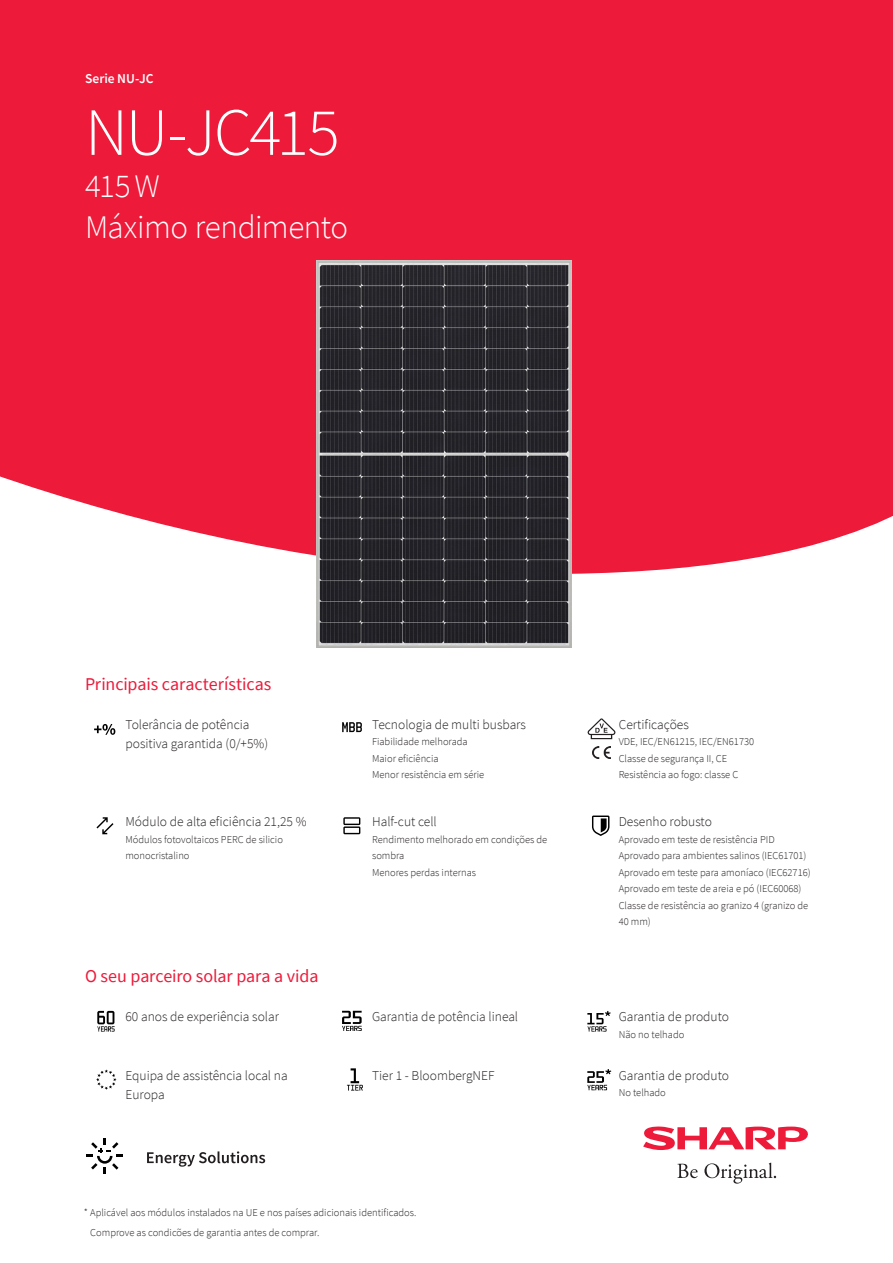
<style>
.page{position:relative;width:893px;height:1263px;background:#ed1a3a}
.page>*{position:absolute;margin:0;border:0;box-sizing:border-box;transform-origin:0 0}
.Caption_9_Pt_Semibol{font:300 67.5px "Source Sans Pro";letter-spacing:-.035em;color:#fff}
.Subheadline_22_Pt_Li{font:300 33px "Source Sans Pro";letter-spacing:-.01em;color:#fff}
.t1{font:18px "Source Sans Pro";letter-spacing:-.005em;color:#ed1a3a}
.Copy_9_Pt_Light{font:300 13.5px/19.5px "Source Sans Pro";color:#231f20}
.Copy_7_Pt_Light{font:300 13.5px "Source Sans Pro";color:#231f20}
.Caption_9_Pt_Semibol-2{font:600 13.5px "Source Sans Pro";color:#fff}
.Copy_7_Pt_Light-2{font:300 10.5px/16.5px "Source Sans Pro";color:#231f20}
.Copy_9_Pt_Light-2{font:300 10.5px/19.5px "Source Sans Pro";color:#231f20}
</style>
<div class="page">
<div style="left:0;top:472px;width:893px;height:791px;background:#fff"></div>
<svg style="left:643px;top:1126px;width:166px;height:24px"></svg>
<svg style="left:677px;top:1162px;width:99px;height:21px;background:#d9d9d9"></svg>
<svg style="left:147px;top:1151px;width:118px;height:16px;background:#c5c4c4"></svg>
<img style="left:317px;top:261px;width:255px;height:387px">
<svg style="left:87px;top:1138px;width:36px;height:36px"></svg>
<svg style="left:96px;top:1069px;width:21px;height:21px"></svg>
<svg style="left:96px;top:817px;width:17px;height:17px"></svg>
<svg style="left:97px;top:1011px;width:18px;height:20px"></svg>
<svg style="left:343px;top:817px;width:17px;height:17px"></svg>
<svg style="left:342px;top:722px;width:20px;height:10px"></svg>
<svg style="left:592px;top:815px;width:17px;height:21px"></svg>
<svg style="left:94px;top:724px;width:21px;height:11px"></svg>
<img style="left:593px;top:746px;width:17px;height:13px">
<svg style="left:588px;top:718px;width:27px;height:21px"></svg>
<svg style="left:342px;top:1011px;width:20px;height:20px"></svg>
<svg style="left:347px;top:1068px;width:16px;height:22px"></svg>
<svg style="left:587px;top:1069px;width:24px;height:21px"></svg>
<svg style="left:587px;top:1011px;width:24px;height:20px"></svg>
<p class="Caption_9_Pt_Semibol-2" style="left:85px;top:69px;width:70px">Serie NU-JC</p>
<p class="Caption_9_Pt_Semibol" style="left:85px;top:91px;width:256px">NU-JC415</p>
<p class="Subheadline_22_Pt_Li" style="left:85px;top:165px;width:76px">415W</p>
<p class="Subheadline_22_Pt_Li" style="left:85px;top:207px;width:265px">Máximo rendimento</p>
<p class="t1" style="left:85px;top:672px;width:188px">Principais características</p>
<p class="Copy_9_Pt_Light" style="left:125px;top:714px;width:144px">Tolerância de potência positiva garantida (0/+5%)</p>
<p class="Copy_7_Pt_Light" style="left:125px;top:813px;width:183px">Módulo de alta eficiência 21,25 %</p>
<p class="Copy_7_Pt_Light-2" style="left:125px;top:831px;width:159px">Módulos fotovoltaicos PERC de silicio monocristalino</p>
<p class="t1" style="left:85px;top:965px;width:235px">O seu parceiro solar para a vida</p>
<p class="Copy_9_Pt_Light" style="left:125px;top:1007px;width:155px">60 anos de experiência solar</p>
<p class="Copy_9_Pt_Light" style="left:125px;top:1065px;width:164px">Equipa de assistência local na<br>Europa</p>
<p class="Copy_9_Pt_Light" style="left:372px;top:714px;width:155px">Tecnologia de multi busbars</p>
<p class="Copy_7_Pt_Light-2" style="left:372px;top:733px;width:97px">Fiabilidade melhorada</p>
<p class="Copy_7_Pt_Light-2" style="left:372px;top:750px;width:68px">Maior eficiência</p>
<p class="Copy_7_Pt_Light-2" style="left:372px;top:766px;width:114px">Menor resistência em série</p>
<p class="Copy_9_Pt_Light" style="left:372px;top:812px;width:66px">Half-cut cell</p>
<p class="Copy_9_Pt_Light-2" style="left:372px;top:831px;width:177px;line-height:16.5px">Rendimento melhorado em condições de sombra</p>
<p class="Copy_9_Pt_Light-2" style="left:372px;top:862px;width:106px">Menores perdas internas</p>
<p class="Copy_9_Pt_Light" style="left:372px;top:1007px;width:148px">Garantia de potência lineal</p>
<p class="Copy_9_Pt_Light" style="left:372px;top:1065px;width:124px">Tier 1 - BloombergNEF</p>
<p class="Copy_9_Pt_Light-2" style="left:90px;top:1203px;width:328px;text-indent:-6px">* Aplicável aos módulos instalados na UE e nos países adicionais identificados.<br>Comprove as condicões de garantia antes de comprar.</p>
<p class="Copy_9_Pt_Light" style="left:619px;top:714px;width:72px">Certificações</p>
<p class="Copy_9_Pt_Light-2" style="left:619px;top:732px;width:137px">VDE, IEC/EN61215, IEC/EN61730</p>
<p class="Copy_7_Pt_Light-2" style="left:619px;top:750px;width:110px">Classe de segurança II, CE</p>
<p class="Copy_7_Pt_Light-2" style="left:619px;top:766px;width:121px">Resistência ao fogo: classe C</p>
<p class="Copy_9_Pt_Light" style="left:619px;top:812px;width:95px">Desenho robusto</p>
<p class="Copy_7_Pt_Light-2" style="left:619px;top:831px;width:158px">Aprovado em teste de resistência PID</p>
<p class="Copy_7_Pt_Light-2" style="left:619px;top:847px;width:189px">Aprovado para ambientes salinos (IEC61701)</p>
<p class="Copy_7_Pt_Light-2" style="left:619px;top:864px;width:193px">Aprovado em teste para amoníaco (IEC62716)</p>
<p class="Copy_7_Pt_Light-2" style="left:619px;top:880px;width:184px">Aprovado em teste de areia e pó (IEC60068)</p>
<p class="Copy_7_Pt_Light-2" style="left:619px;top:897px;width:191px">Classe de resistência ao granizo 4 (granizo de<br>40 mm)</p>
<p class="Copy_9_Pt_Light" style="left:619px;top:1007px;width:112px">Garantia de produto</p>
<p class="Copy_7_Pt_Light-2" style="left:619px;top:1026px;width:67px">Não no telhado</p>
<p class="Copy_9_Pt_Light" style="left:619px;top:1065px;width:112px">Garantia de produto</p>
<p class="Copy_7_Pt_Light-2" style="left:619px;top:1084px;width:49px">No telhado</p>
</div>
